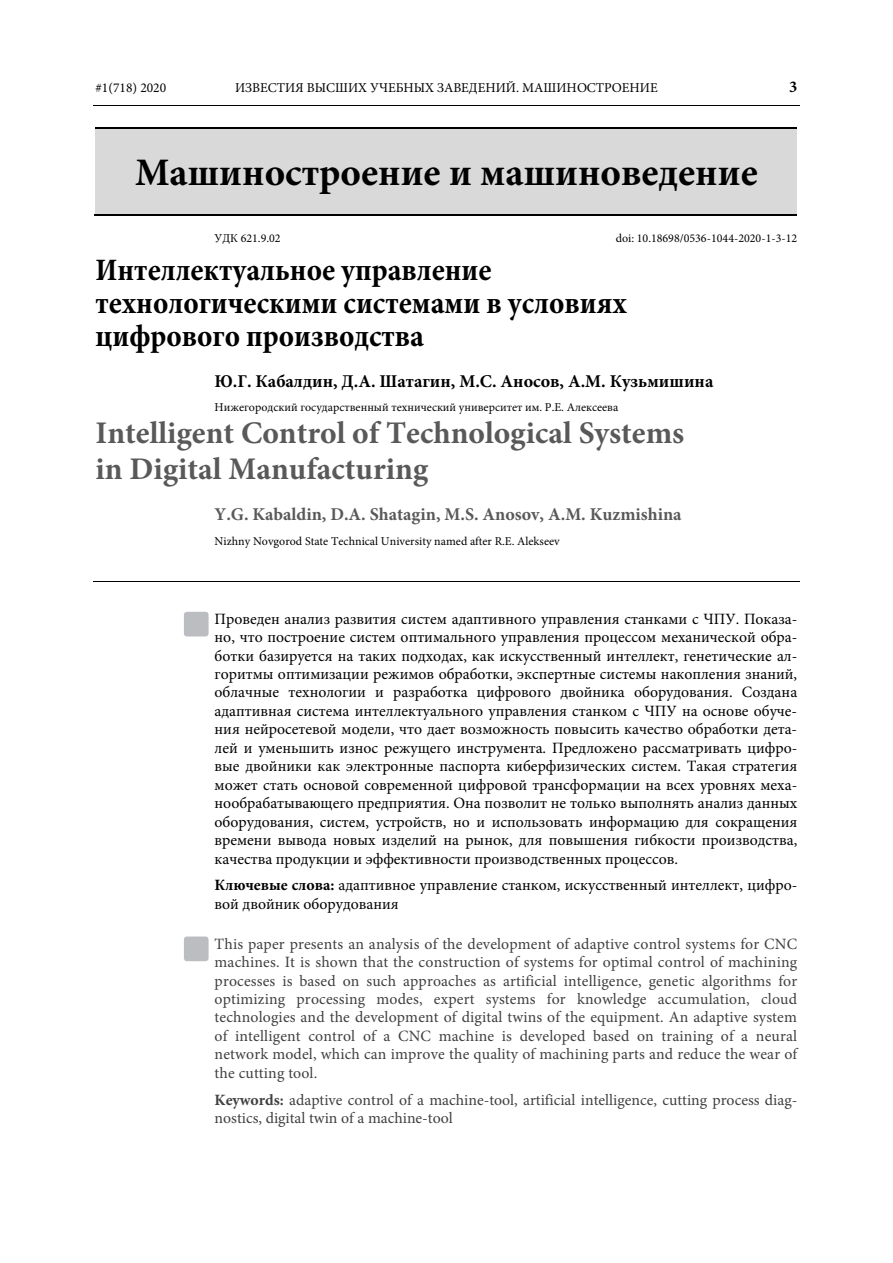
<style>
.page{position:relative;width:893px;height:1263px;background:#fff}
.page>*{position:absolute;margin:0;border:0;box-sizing:border-box;transform-origin:0 0}
.t1{font:700 39px "Minion Pro";color:#000}
.t2{font:700 condensed 31.5px/33px "Minion Pro";color:#000}
.t3{font:700 31.5px/36px "Minion Pro";color:#595959}
.t4{font:700 18px "Minion Pro";color:#595959}
.t5{font:700 18px "Minion Pro";color:#000}
.t6{font:700 16.5px "Minion Pro";color:#000}
.t7{font:15.75px/18.5px "Minion Pro";color:#000;text-align:justify}
.t8{font:15.75px/18.5px "Minion Pro";color:#404040;text-align:justify}
.t9{font:13.5px "Minion Pro";color:#000}
.t10{font:12px "Minion Pro";color:#000}
.s1{font-weight:700}
</style>
<div class="page">
<hr style="left:93px;top:105px;width:706px;height:1px;background:#000">
<div style="left:95px;top:129px;width:702px;height:85px;background:#d9d9d9"></div>
<hr style="left:95px;top:128px;width:702px;height:1px;background:#000">
<hr style="left:94px;top:214px;width:703px;height:2px;background:#000">
<hr style="left:93px;top:581px;width:706px;height:1px;background:#000">
<div style="left:184px;top:612px;width:25px;height:24px;background:#bcbdc0;border-radius:3px"></div>
<div style="left:184px;top:937px;width:25px;height:24px;background:#bcbdc0;border-radius:3px"></div>
<p class="t9" style="left:95px;top:82px;width:72px">#1(718) 2020</p>
<p class="t9" style="left:235px;top:82px;width:424px">ИЗВЕСТИЯ ВЫСШИХ УЧЕБНЫХ ЗАВЕДЕНИЙ. МАШИНОСТРОЕНИЕ</p>
<p class="t6" style="left:789px;top:80px;width:10px">3</p>
<h1 class="t1" style="left:135px;top:158px;width:624px">Машиностроение и машиноведение</h1>
<p class="t10" style="left:215px;top:233px;width:68px">УДК 621.9.02</p>
<p class="t10" style="left:616px;top:233px;width:183px">doi: 10.18698/0536-1044-2020-1-3-12</p>
<h2 class="t2" style="left:95px;top:252px;width:533px">Интеллектуальное управление технологическими системами в условиях цифрового производства</h2>
<p class="t5" style="left:215px;top:374px;width:500px">Ю.Г. Кабалдин, Д.А. Шатагин, М.С. Аносов, А.М. Кузьмишина</p>
<p class="t10" style="left:215px;top:402px;width:405px">Нижегородский государственный технический университет им. Р.Е. Алексеева</p>
<h2 class="t3" style="left:95px;top:417px;width:590px">Intelligent Control of Technological Systems in Digital Manufacturing</h2>
<p class="t4" style="left:215px;top:507px;width:468px">Y.G. Kabaldin, D.A. Shatagin, M.S. Anosov, A.M. Kuzmishina</p>
<p class="t10" style="left:215px;top:536px;width:347px">Nizhny Novgorod State Technical University named after R.E. Alekseev</p>
<p class="t7" style="left:215px;top:611px;width:584px">Проведен анализ развития систем адаптивного управления станками с ЧПУ. Показа&shy;но, что построение систем оптимального управления процессом механической обра&shy;ботки базируется на таких подходах, как искусственный интеллект, генетические ал&shy;горитмы оптимизации режимов обработки, экспертные системы накопления знаний, облачные технологии и разработка цифрового двойника оборудования. Создана адаптивная система интеллектуального управления станком с ЧПУ на основе обуче&shy;ния нейросетевой модели, что дает возможность повысить качество обработки дета&shy;лей и уменьшить износ режущего инструмента. Предложено рассматривать цифро&shy;вые двойники как электронные паспорта киберфизических систем. Такая стратегия может стать основой современной цифровой трансформации на всех уровнях меха&shy;нообрабатывающего предприятия. Она позволит не только выполнять анализ данных оборудования, систем, устройств, но и использовать информацию для сокращения времени вывода новых изделий на рынок, для повышения гибкости производства, качества продукции и эффективности производственных процессов.</p>
<p class="t7" style="left:215px;top:878px;width:584px"><span class="s1">Ключевые слова:</span> адаптивное управление станком, искусственный интеллект, цифро&shy;вой двойник оборудования</p>
<p class="t8" style="left:215px;top:936px;width:584px">This paper presents an analysis of the development of adaptive control systems for CNC machines. It is shown that the construction of systems for optimal control of machining processes is based on such approaches as artificial intelligence, genetic algorithms for optimizing processing modes, expert systems for knowledge accumulation, cloud technologies and the development of digital twins of the equipment. An adaptive system of intelligent control of a CNC machine is developed based on training of a neural network model, which can improve the quality of machining parts and reduce the wear of the cutting tool.</p>
<p class="t8" style="left:215px;top:1092px;width:584px"><span class="s1">Keywords:</span> adaptive control of a machine-tool, artificial intelligence, cutting process diag&shy;nostics, digital twin of a machine-tool</p>
</div>
